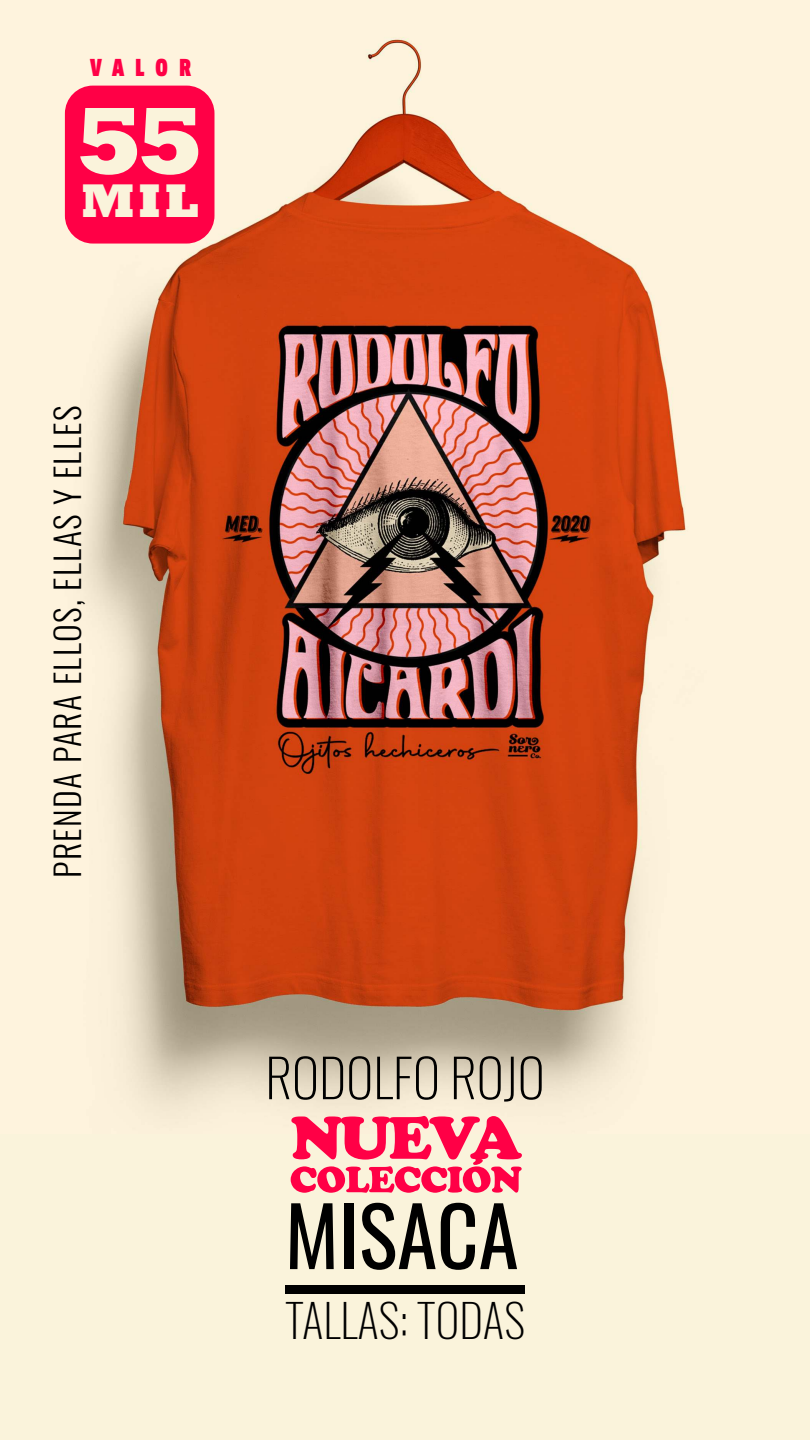
<style>
.page{position:relative;width:810px;height:1440px;background:#faf3db}
.page>*{position:absolute;margin:0;border:0;box-sizing:border-box;transform-origin:0 0}
.t1{font:800 97.43px "Rockwell";color:#faf3db}
.t2{font:81.22px "Oswald";color:#000}
.t3{font:200 52.5px "Oswald";color:#000}
.t4{font:800 48.53px "Rockwell";color:#faf3db}
.t5{font:200 45.67px "Oswald";color:#000}
.t6{font:300 33.75px "Oswald";letter-spacing:.04em;color:#000}
.t7{font:900 condensed 22.8px "Clan Pro";letter-spacing:.49em;color:#ff0046}
</style>
<div class="page">
<img style="left:64px;top:37px;width:622px;height:1079px">
<div style="left:65px;top:86px;width:149px;height:158px;background:#ff0046;border-radius:28px"></div>
<svg style="left:291px;top:1116px;width:231px;height:77px"></svg>
<div style="left:285px;top:1285px;width:240px;height:8px;background:#000"></div>
<p class="t7" style="left:90px;top:54px;width:102px">VALOR</p>
<h1 class="t1" style="left:76px;top:84px;width:130px">55</h1>
<h3 class="t4" style="left:81px;top:171px;width:119px">MIL</h3>
<p class="t6" style="left:54px;top:878px;width:474px;rotate:-90deg">PRENDA PARA ELLOS, ELLAS Y ELLES</p>
<h3 class="t3" style="left:265px;top:1050px;width:281px">RODOLFO ROJO</h3>
<h2 class="t2" style="left:285px;top:1194px;width:235px">MISACA</h2>
<h3 class="t5" style="left:285px;top:1296px;width:241px">TALLAS: TODAS</h3>
</div>
